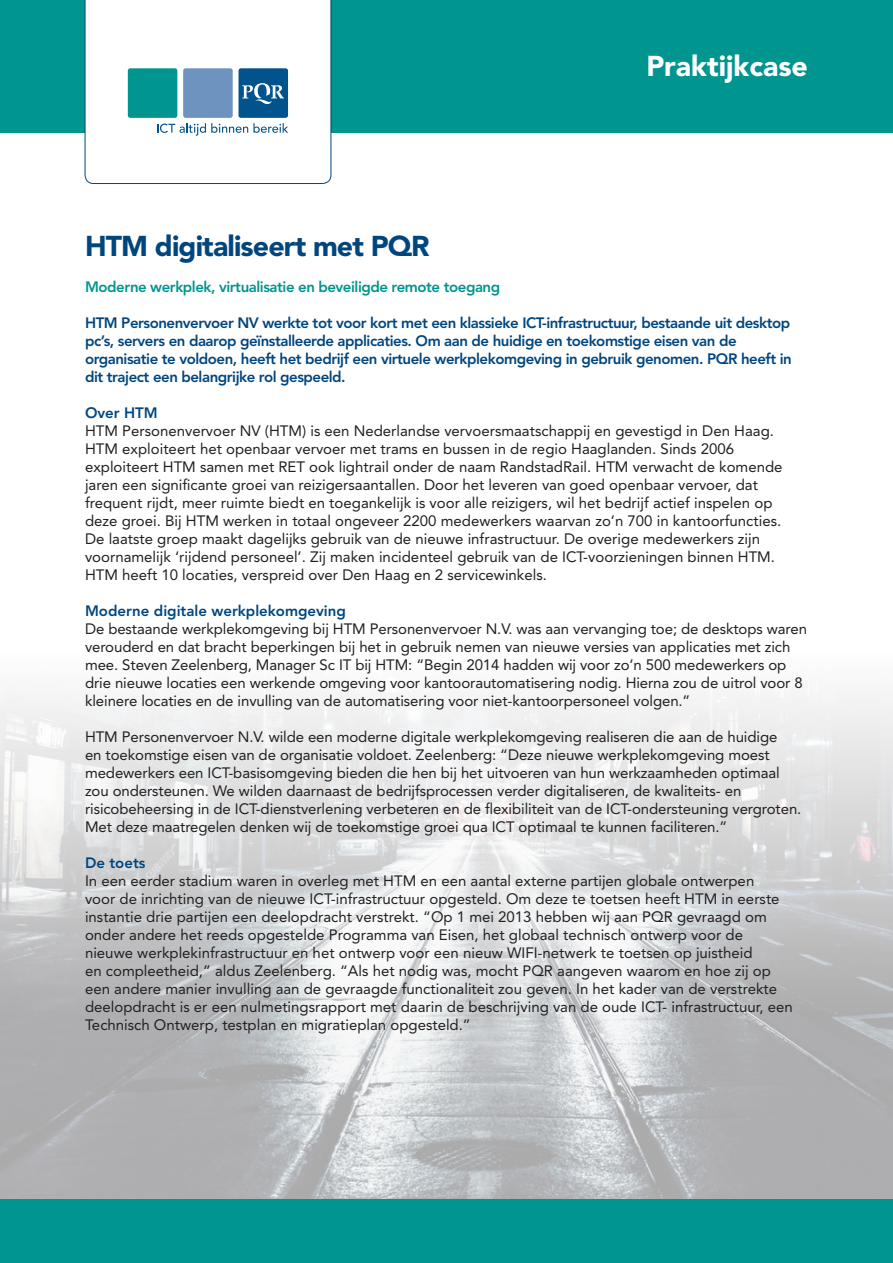
<style>
.page{position:relative;width:893px;height:1263px;background:#fff}
.page>*{position:absolute;margin:0;border:0;box-sizing:border-box;transform-origin:0 0}
.t1{font:900 28.5px "Avenir";letter-spacing:-.03em;color:#00467e}
.t2{font:900 28.5px "Avenir";color:#fff}
.t3{font:15px/18px "Avenir";color:#231f20}
.t4{font:800 15px/18px "Avenir";letter-spacing:-.03em;color:#00467e}
.t5{font:800 15px "Avenir";letter-spacing:-.03em;color:#00958e}
.t6{font:800 15px "Avenir";color:#00467e}
</style>
<div class="page">
<img style="left:0;top:693px;width:893px;height:506px">
<div style="left:0;top:1199px;width:893px;height:64px;background:#00958e"></div>
<div style="left:0;top:0;width:893px;height:132px;background:#00958e"></div>
<div style="left:85px;top:0;width:246px;height:184px;background:#fff"></div>
<div style="left:128px;top:68px;width:49px;height:50px;background:#00958e;border-radius:2px"></div>
<div style="left:183px;top:68px;width:50px;height:50px;background:#6d93be;border-radius:2px"></div>
<div style="left:239px;top:68px;width:49px;height:50px;background:#00538d;border-radius:2px"></div>
<svg style="left:242px;top:83px;width:42px;height:21px"></svg>
<svg style="left:157px;top:123px;width:131px;height:13px"></svg>
<p class="t2" style="left:646px;top:49px;width:163px">Praktijkcase</p>
<p class="t1" style="left:85px;top:229px;width:346px">HTM digitaliseert met PQR</p>
<p class="t5" style="left:85px;top:278px;width:417px">Moderne werkplek, virtualisatie en beveiligde remote toegang</p>
<p class="t4" style="left:85px;top:314px;width:708px">HTM Personenvervoer NV werkte tot voor kort met een klassieke ICT-infrastructuur, bestaande uit desktop pc’s, servers en daarop geïnstalleerde applicaties. Om aan de huidige en toekomstige eisen van de organisatie te voldoen, heeft het bedrijf een virtuele werkplekomgeving in gebruik genomen. PQR heeft in dit traject een belangrijke rol gespeeld.</p>
<p class="t4" style="left:85px;top:404px;width:74px">Over HTM</p>
<p class="t3" style="left:85px;top:422px;width:699px">HTM Personenvervoer NV (HTM) is een Nederlandse vervoersmaatschappij en gevestigd in Den Haag.<br>HTM exploiteert het openbaar vervoer met trams en bussen in de regio Haaglanden. Sinds 2006 exploiteert HTM samen met RET ook lightrail onder de naam RandstadRail. HTM verwacht de komende jaren een significante groei van reizigersaantallen. Door het leveren van goed openbaar vervoer, dat frequent rijdt, meer ruimte biedt en toegankelijk is voor alle reizigers, wil het bedrijf actief inspelen op deze groei. Bij HTM werken in totaal ongeveer 2200 medewerkers waarvan zo’n 700 in kantoorfuncties.<br>De laatste groep maakt dagelijks gebruik van de nieuwe infrastructuur. De overige medewerkers zijn voornamelijk ‘rijdend personeel’. Zij maken incidenteel gebruik van de ICT-voorzieningen binnen HTM.<br>HTM heeft 10 locaties, verspreid over Den Haag en 2 servicewinkels.</p>
<p class="t6" style="left:85px;top:602px;width:262px">Moderne digitale werkplekomgeving</p>
<p class="t3" style="left:85px;top:620px;width:723px">De bestaande werkplekomgeving bij HTM Personenvervoer N.V. was aan vervanging toe; de desktops waren verouderd en dat bracht beperkingen bij het in gebruik nemen van nieuwe versies van applicaties met zich mee. Steven Zeelenberg, Manager Sc IT bij HTM: “Begin 2014 hadden wij voor zo’n 500 medewerkers op drie nieuwe locaties een werkende omgeving voor kantoorautomatisering nodig. Hierna zou de uitrol voor 8 kleinere locaties en de invulling van de automatisering voor niet-kantoorpersoneel volgen.”</p>
<p class="t3" style="left:85px;top:728px;width:718px">HTM Personenvervoer N.V. wilde een moderne digitale werkplekomgeving realiseren die aan de huidige<br>en toekomstige eisen van de organisatie voldoet. Zeelenberg: “Deze nieuwe werkplekomgeving moest medewerkers een ICT-basisomgeving bieden die hen bij het uitvoeren van hun werkzaamheden optimaal zou ondersteunen. We wilden daarnaast de bedrijfsprocessen verder digitaliseren, de kwaliteits- en risicobeheersing in de ICT-dienstverlening verbeteren en de flexibiliteit van de ICT-ondersteuning vergroten.<br>Met deze maatregelen denken wij de toekomstige groei qua ICT optimaal te kunnen faciliteren.”</p>
<p class="t4" style="left:85px;top:854px;width:62px">De toets</p>
<p class="t3" style="left:85px;top:872px;width:709px">In een eerder stadium waren in overleg met HTM en een aantal externe partijen globale ontwerpen<br>voor de inrichting van de nieuwe ICT-infrastructuur opgesteld. Om deze te toetsen heeft HTM in eerste instantie drie partijen een deelopdracht verstrekt. “Op 1 mei 2013 hebben wij aan PQR gevraagd om onder andere het reeds opgestelde Programma van Eisen, het globaal technisch ontwerp voor de nieuwe werkplekinfrastructuur en het ontwerp voor een nieuw WIFI-netwerk te toetsen op juistheid<br>en compleetheid,” aldus Zeelenberg. “Als het nodig was, mocht PQR aangeven waarom en hoe zij op een andere manier invulling aan de gevraagde functionaliteit zou geven. In het kader van de verstrekte deelopdracht is er een nulmetingsrapport met daarin de beschrijving van de oude ICT- infrastructuur, een Technisch Ontwerp, testplan en migratieplan opgesteld.”</p>
</div>
